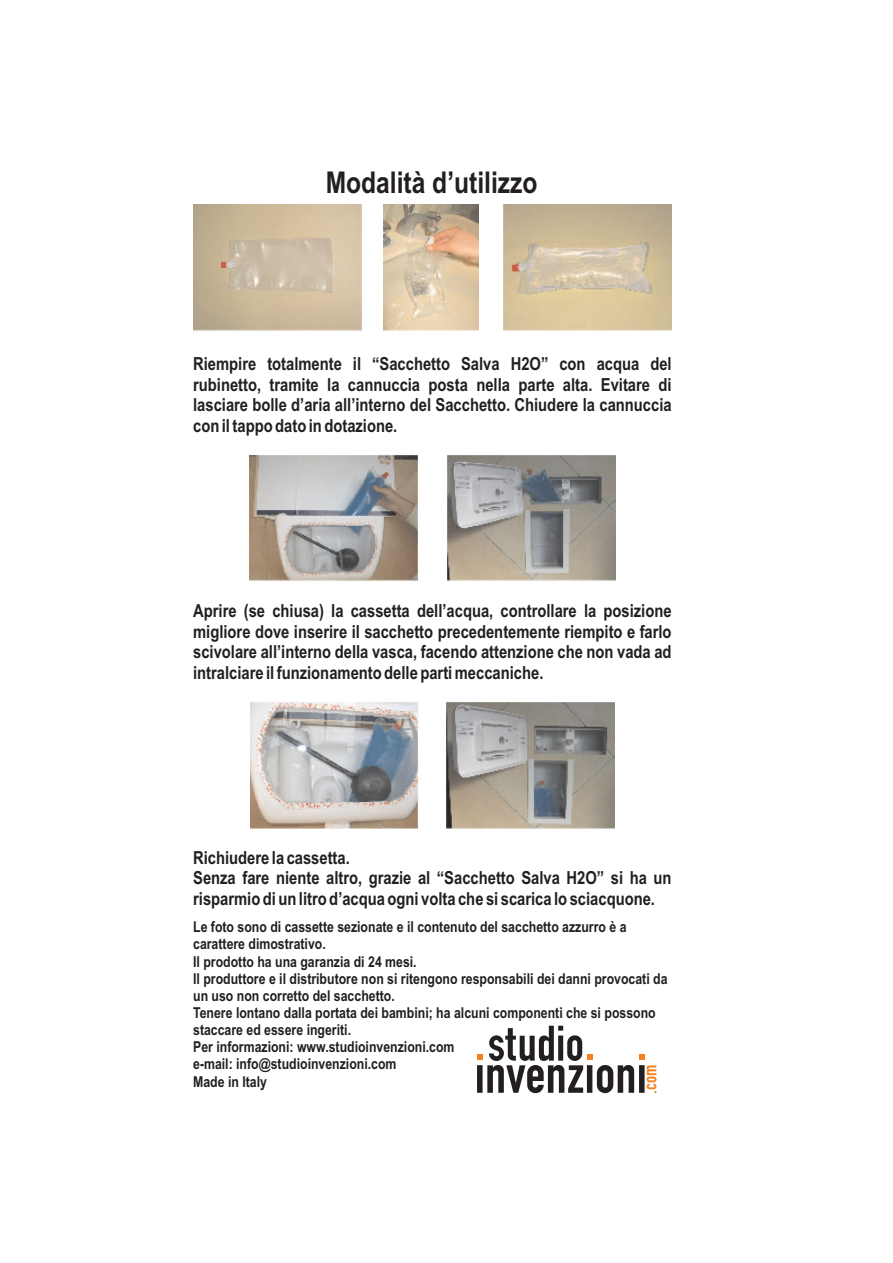
<style>
.page{position:relative;width:893px;height:1263px;background:#fff}
.page>*{position:absolute;margin:0;border:0;box-sizing:border-box;transform-origin:0 0}
.t1{font:52.35px "DIN1451 Engschrift";color:#231f20}
.t2{font:700 30px "Arial Narrow";color:#231f20}
.t3{font:20.1px "DIN1451 Engschrift";color:#f58220}
.t4{font:700 18px/20.5px "Arial Narrow";color:#231f20;text-align:justify}
.t5{font:700 15px/17.1px "Arial Narrow";color:#231f20}
</style>
<div class="page">
<img style="left:503px;top:205px;width:169px;height:126px">
<img style="left:249px;top:454px;width:169px;height:127px">
<img style="left:193px;top:205px;width:169px;height:126px">
<img style="left:221px;top:262px;width:17px;height:8px">
<img style="left:383px;top:205px;width:95px;height:126px">
<img style="left:250px;top:702px;width:169px;height:126px">
<img style="left:446px;top:455px;width:169px;height:126px">
<img style="left:446px;top:702px;width:169px;height:126px">
<svg style="left:477px;top:1054px;width:168px;height:39px"></svg>
<h2 class="t2" style="left:326px;top:171px;width:213px">Modalità d’utilizzo</h2>
<p class="t4" style="left:193px;top:355px;width:480px">Riempire totalmente il “Sacchetto Salva H2O” con acqua del rubinetto, tramite la cannuccia posta nella parte alta. Evitare di lasciare bolle d’aria all’interno del Sacchetto. Chiudere la cannuccia con il tappo dato in dotazione.</p>
<p class="t4" style="left:193px;top:602px;width:480px">Aprire (se chiusa) la cassetta dell’acqua, controllare la posizione migliore dove inserire il sacchetto precedentemente riempito e farlo scivolare all’interno della vasca, facendo attenzione che non vada ad intralciare il funzionamento delle parti meccaniche.</p>
<p class="t4" style="left:193px;top:849px;width:480px;text-align:left">Richiudere la cassetta.<br>Senza fare niente altro, grazie al “Sacchetto Salva H2O” si ha un risparmio di un litro d’acqua ogni volta che si scarica lo sciacquone.</p>
<p class="t5" style="left:193px;top:920px;width:476px">Le foto sono di cassette sezionate e il contenuto del sacchetto azzurro è a carattere dimostrativo.<br>Il prodotto ha una garanzia di 24 mesi.<br>Il produttore e il distributore non si ritengono responsabili dei danni provocati da un uso non corretto del sacchetto.<br>Tenere lontano dalla portata dei bambini; ha alcuni componenti che si possono staccare ed essere ingeriti.<br>Per informazioni: www.studioinvenzioni.com<br>e-mail: info@studioinvenzioni.com<br>Made in Italy</p>
<h1 class="t1" style="left:488px;top:1013px;width:98px">studio</h1>
<p class="t3" style="left:638px;top:1094px;width:31px;rotate:-90deg">.com</p>
</div>
